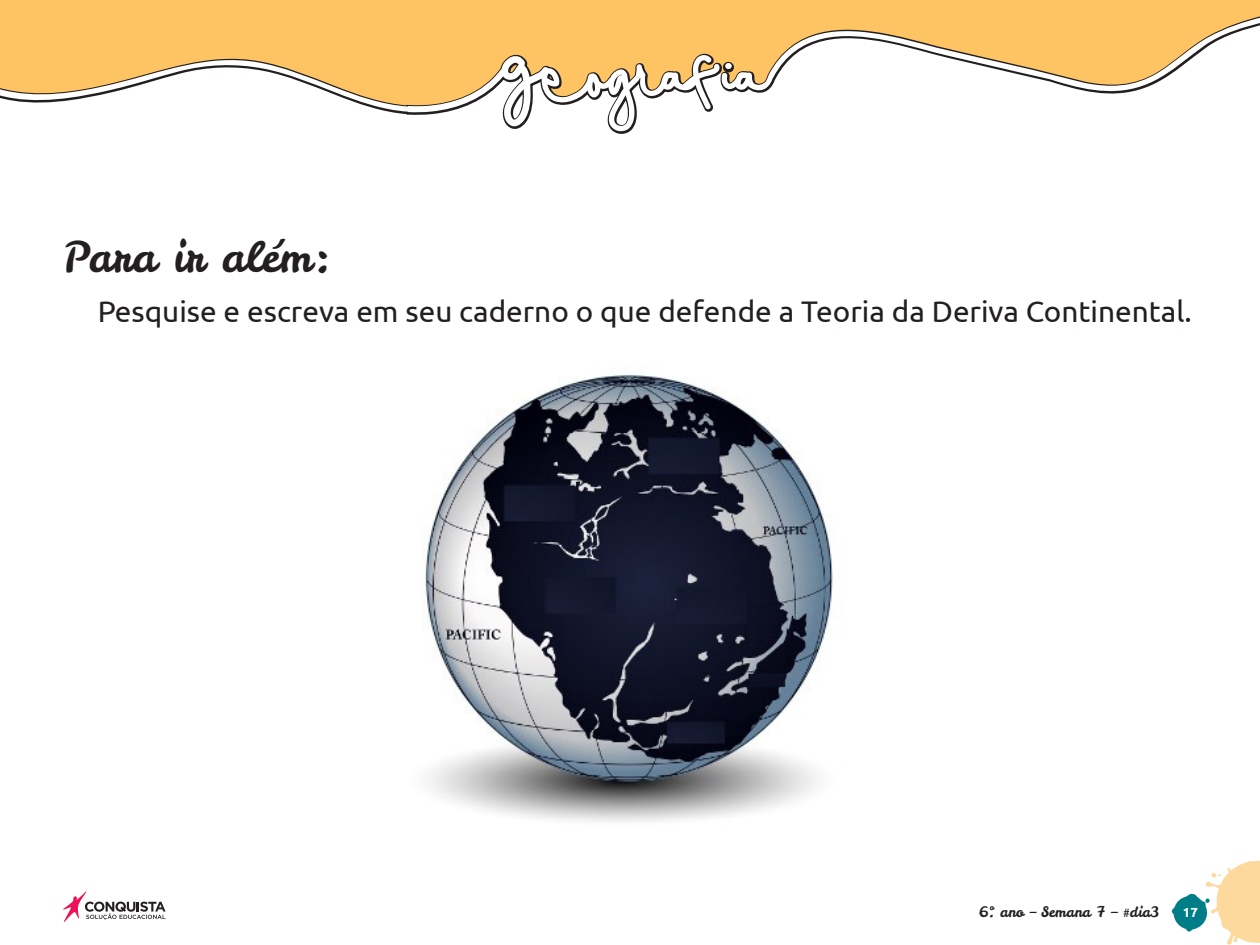
<style>
.page{position:relative;width:1260px;height:945px;background:#fff}
.page>*{position:absolute;margin:0;border:0;box-sizing:border-box;transform-origin:0 0}
.t1{font:42px "Leckerli One";color:#231f20}
.t2{font:29.75px "Ubuntu";color:#231f20}
.t3{font:14.35px "Leckerli One";color:#231f20}
.t4{font:700 13.12px "Ubuntu";color:#fff}
</style>
<div class="page">
<svg style="left:1172px;top:861px;width:88px;height:84px"></svg>
<svg style="left:63px;top:891px;width:103px;height:31px"></svg>
<svg style="left:0;top:0;width:1260px;height:134px"></svg>
<svg style="left:0;top:16px;width:1260px;height:115px;fill:#fec463"></svg>
<img style="left:425px;top:374px;width:408px;height:448px">
<h1 class="t1" style="left:63px;top:228px;width:270px">Para ir além:</h1>
<p class="t2" style="left:98px;top:293px;width:1096px">Pesquise e escreva em seu caderno o que defende a Teoria da Deriva Continental.</p>
<p class="t3" style="left:978px;top:903px;width:183px">6º. ano – Semana 7 – #dia3</p>
<p class="t4" style="left:1183px;top:905px;width:16px">17</p>
</div>
